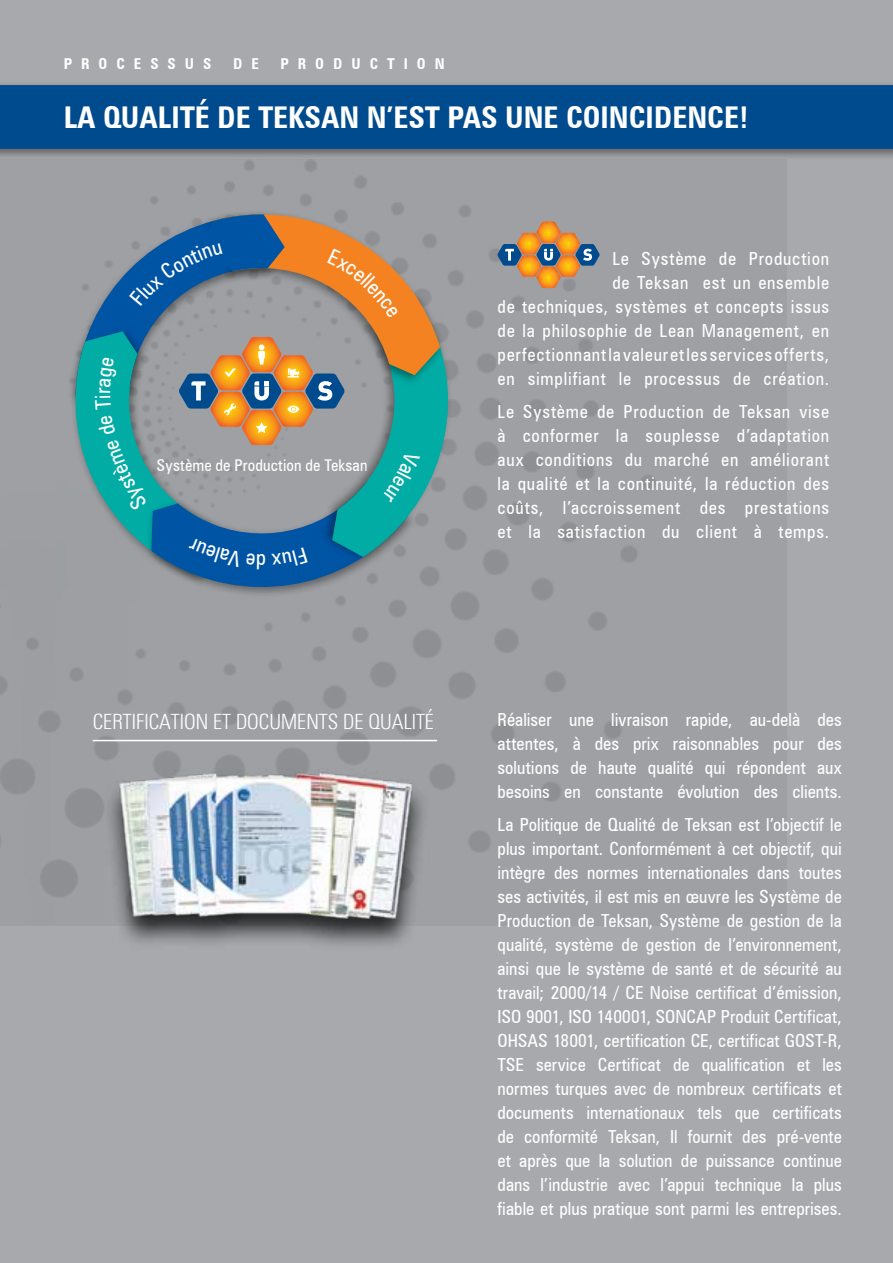
<style>
.page{position:relative;width:893px;height:1263px;background:#a7a9ac}
.page>*{position:absolute;margin:0;border:0;box-sizing:border-box;transform-origin:0 0}
.t1{font:700 condensed 30px "Zurich BT";color:#fff}
.t2{font:300 condensed 21px "Zurich BT";color:#fff}
.t3{font:condensed 18px/24px "Zurich BT";letter-spacing:.04em;color:#fff;text-align:justify}
.t4{font:condensed 16.2px "Zurich BT";letter-spacing:.005em;color:#fff}
.t5{font:700 condensed 15px "Zurich BT";letter-spacing:.6em;color:#fff}
</style>
<div class="page">
<img style="left:0;top:161px;width:657px;height:765px">
<div style="left:0;top:81px;width:893px;height:80px;background:#000;opacity:.45"></div>
<div style="left:0;top:85px;width:893px;height:64px;background:#004b8d"></div>
<hr style="left:93px;top:740px;width:344px;height:1px;background:#fff">
<div style="left:102px;top:772px;width:327px;height:180px;background:#000;opacity:.75"></div>
<img style="left:116px;top:769px;width:298px;height:157px">
<img style="left:536px;top:222px;width:25px;height:21px">
<img style="left:517px;top:233px;width:24px;height:44px">
<img style="left:556px;top:233px;width:24px;height:44px">
<img style="left:536px;top:266px;width:25px;height:22px">
<svg style="left:497px;top:244px;width:103px;height:22px;background:#7c7b71"></svg>
<svg style="left:56px;top:204px;width:414px;height:400px"></svg>
<p class="t5" style="left:64px;top:55px;width:149px">PROCESSUS</p>
<p class="t5" style="left:233px;top:55px;width:27px">D E</p>
<p class="t5" style="left:281px;top:55px;width:166px">PRODUCTION</p>
<h1 class="t1" style="left:64px;top:99px;width:686px">LA QUALITÉ DE TEKSAN N’EST PAS UNE COINCIDENCE!</h1>
<p class="t4" style="left:157px;top:455px;width:212px">Système de Production de Teksan</p>
<p class="t3" style="left:497px;top:247px;width:333px;text-align:right">Le Système de Production<br>de Teksan est un ensemble<br>de techniques, systèmes et concepts issus de la philosophie de Lean Management, en perfectionnant la valeur et les services offerts, en simplifiant le processus de création.</p>
<p class="t3" style="left:497px;top:399px;width:333px">Le Système de Production de Teksan vise à conformer la souplesse d’adaptation aux conditions du marché en améliorant la qualité et la continuité, la réduction des coûts, l’accroissement des prestations et la satisfaction du client à temps.</p>
<p class="t2" style="left:93px;top:708px;width:343px">CERTIFICATION ET DOCUMENTS DE QUALITÉ</p>
<p class="t3" style="left:497px;top:708px;width:346px">Réaliser une livraison rapide, au-delà des attentes, à des prix raisonnables pour des solutions de haute qualité qui répondent aux besoins en constante évolution des clients.</p>
<p class="t3" style="left:497px;top:812px;width:346px">La Politique de Qualité de Teksan est l’objectif le plus important. Conformément à cet objectif, qui intègre des normes internationales dans toutes ses activités, il est mis en œuvre les Système de Production de Teksan, Système de gestion de la qualité, système de gestion de l’environnement, ainsi que le système de santé et de sécurité au travail; 2000/14 / CE Noise certificat d’émission, ISO 9001, ISO 140001, SONCAP Produit Certificat, OHSAS 18001, certification CE, certificat GOST-R, TSE service Certificat de qualification et les normes turques avec de nombreux certificats et documents internationaux tels que certificats de conformité Teksan, Il fournit des pré-vente et après que la solution de puissance continue dans l’industrie avec l’appui technique la plus fiable et plus pratique sont parmi les entreprises.</p>
</div>
